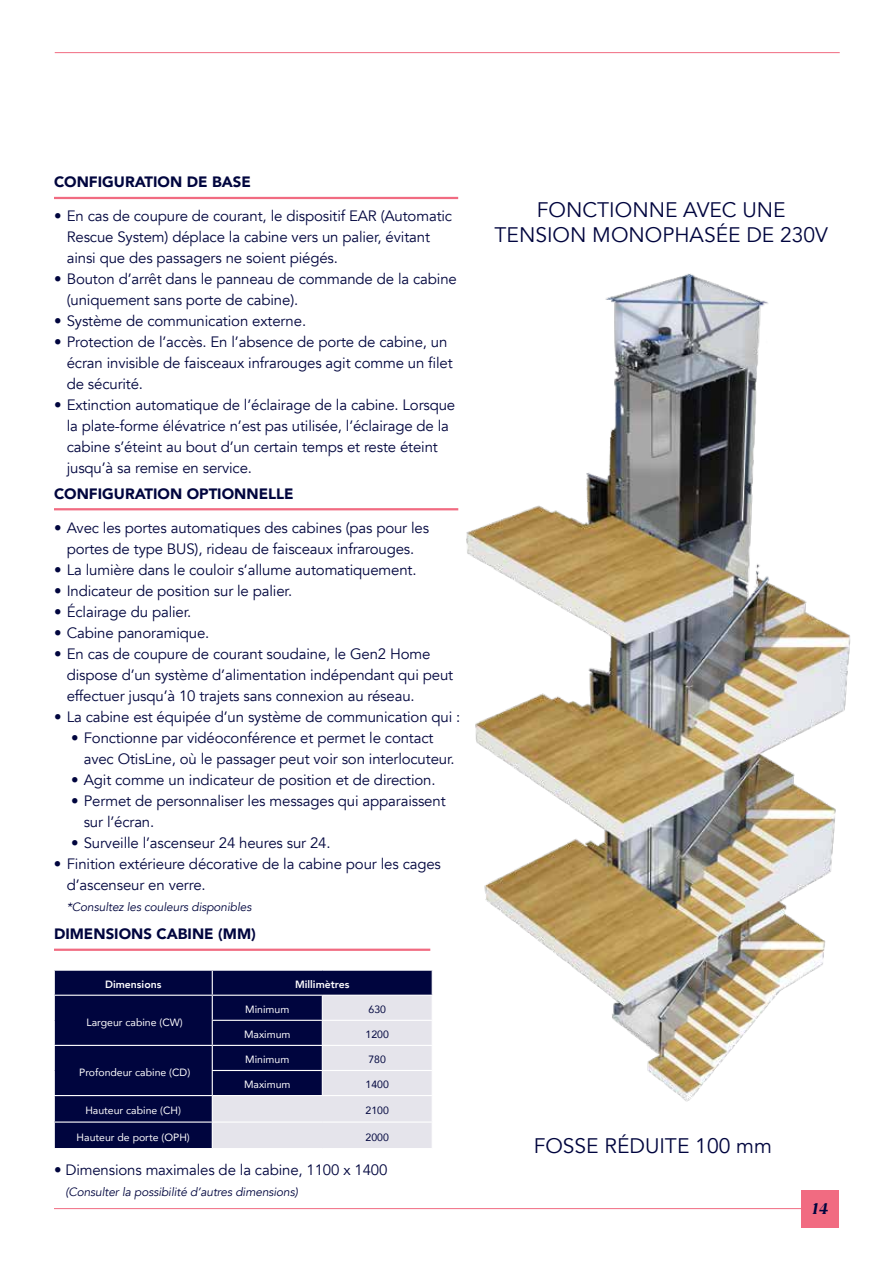
<style>
.page{position:relative;width:893px;height:1263px;background:#fff}
.page>*{position:absolute;margin:0;border:0;box-sizing:border-box;transform-origin:0 0}
.t1{font:21px/25.2px "Avenir";color:#00053e;text-align:center}
.t2{font:italic 700 18px "Grifo M";color:#00053e}
.t3{font:15px/21px "Avenir";letter-spacing:-.01em;color:#00053e}
.t4{font:900 15px "Avenir";color:#00053e}
.t5{font:italic 12px "Avenir";letter-spacing:-.01em;color:#00053e}
.t6{font:10.5px "Avenir";color:#fff}
.t7{font:10.5px "Avenir";color:#00053e}
.t8{font:800 10.5px "Avenir";color:#fff}
</style>
<div class="page">
<hr style="left:54px;top:1208px;width:785px;height:1px;background:#f16b81">
<hr style="left:55px;top:52px;width:785px;height:1px;background:#f16b81">
<div style="left:801px;top:1190px;width:38px;height:37px;background:#f16b81"></div>
<hr style="left:54px;top:197px;width:404px;height:2px;background:#f16b81">
<hr style="left:54px;top:508px;width:404px;height:2px;background:#f16b81">
<hr style="left:54px;top:948px;width:376px;height:3px;background:#f16b81">
<div style="left:55px;top:971px;width:157px;height:177px;background:#00053e"></div>
<hr style="left:54px;top:995px;width:158px;height:1px;background:#fff">
<hr style="left:54px;top:1045px;width:158px;height:1px;background:#fff">
<hr style="left:54px;top:1095px;width:158px;height:1px;background:#fff">
<hr style="left:54px;top:1121px;width:158px;height:2px;background:#fff">
<svg style="left:54px;top:971px;width:1px;height:177px"></svg>
<svg style="left:212px;top:971px;width:221px;height:177px;background:#8a8ca6"></svg>
<img style="left:434px;top:273px;width:417px;height:829px">
<p class="t4" style="left:54px;top:169px;width:198px">CONFIGURATION DE BASE</p>
<p class="t3" style="left:67px;top:206px;width:387px;text-indent:-13px">• En cas de coupure de courant, le dispositif EAR (Automatic<br>Rescue System) déplace la cabine vers un palier, évitant ainsi que des passagers ne soient piégés.</p>
<p class="t3" style="left:67px;top:269px;width:392px;text-indent:-13px">• Bouton d’arrêt dans le panneau de commande de la cabine (uniquement sans porte de cabine).</p>
<p class="t3" style="left:54px;top:311px;width:254px">• Système de communication externe.</p>
<p class="t3" style="left:67px;top:332px;width:388px;text-indent:-13px">• Protection de l’accès. En l’absence de porte de cabine, un écran invisible de faisceaux infrarouges agit comme un filet de sécurité.</p>
<p class="t3" style="left:67px;top:395px;width:390px;text-indent:-13px">• Extinction automatique de l’éclairage de la cabine. Lorsque la plate-forme élévatrice n’est pas utilisée, l’éclairage de la cabine s’éteint au bout d’un certain temps et reste éteint jusqu’à sa remise en service.</p>
<p class="t4" style="left:54px;top:481px;width:241px">CONFIGURATION OPTIONNELLE</p>
<p class="t3" style="left:54px;top:517px;width:377px;text-align:center">• Avec les portes automatiques des cabines (pas pour les portes de type BUS), rideau de faisceaux infrarouges.</p>
<p class="t3" style="left:54px;top:559px;width:364px">• La lumière dans le couloir s’allume automatiquement.</p>
<p class="t3" style="left:54px;top:580px;width:240px">• Indicateur de position sur le palier.</p>
<p class="t3" style="left:54px;top:601px;width:139px">• Éclairage du palier.</p>
<p class="t3" style="left:54px;top:622px;width:157px">• Cabine panoramique.</p>
<p class="t3" style="left:67px;top:643px;width:388px;text-indent:-13px">• En cas de coupure de courant soudaine, le Gen2 Home dispose d’un système d’alimentation indépendant qui peut effectuer jusqu’à 10 trajets sans connexion au réseau.</p>
<p class="t3" style="left:54px;top:706px;width:408px">• La cabine est équipée d’un système de communication qui :</p>
<p class="t3" style="left:84px;top:727px;width:372px;text-indent:-13px">• Fonctionne par vidéoconférence et permet le contact avec OtisLine, où le passager peut voir son interlocuteur.</p>
<p class="t3" style="left:71px;top:769px;width:366px">• Agit comme un indicateur de position et de direction.</p>
<p class="t3" style="left:84px;top:790px;width:363px;text-indent:-13px">• Permet de personnaliser les messages qui apparaissent sur l’écran.</p>
<p class="t3" style="left:71px;top:832px;width:261px">• Surveille l’ascenseur 24 heures sur 24.</p>
<p class="t3" style="left:67px;top:853px;width:376px;text-indent:-13px">• Finition extérieure décorative de la cabine pour les cages d’ascenseur en verre.</p>
<p class="t5" style="left:67px;top:899px;width:186px">*Consultez les couleurs disponibles</p>
<p class="t4" style="left:54px;top:921px;width:203px">DIMENSIONS CABINE (MM)</p>
<p class="t8" style="left:105px;top:976px;width:58px">Dimensions</p>
<p class="t8" style="left:295px;top:976px;width:56px">Millimètres</p>
<p class="t6" style="left:87px;top:1013px;width:98px">Largeur cabine (CW)</p>
<p class="t6" style="left:245px;top:1001px;width:46px">Minimum</p>
<p class="t7" style="left:368px;top:1001px;width:19px">630</p>
<p class="t6" style="left:244px;top:1026px;width:48px">Maximum</p>
<p class="t7" style="left:366px;top:1026px;width:25px">1200</p>
<p class="t6" style="left:79px;top:1064px;width:113px">Profondeur cabine (CD)</p>
<p class="t6" style="left:245px;top:1051px;width:46px">Minimum</p>
<p class="t7" style="left:368px;top:1051px;width:19px">780</p>
<p class="t6" style="left:244px;top:1076px;width:48px">Maximum</p>
<p class="t7" style="left:366px;top:1076px;width:25px">1400</p>
<p class="t6" style="left:85px;top:1102px;width:97px">Hauteur cabine (CH)</p>
<p class="t7" style="left:366px;top:1102px;width:25px">2100</p>
<p class="t6" style="left:77px;top:1128px;width:115px">Hauteur de porte (OPH)</p>
<p class="t7" style="left:366px;top:1128px;width:25px">2000</p>
<p class="t3" style="left:54px;top:1159px;width:335px">• Dimensions maximales de la cabine, 1100 x 1400</p>
<p class="t5" style="left:65px;top:1184px;width:234px">(Consulter la possibilité d’autres dimensions)</p>
<h1 class="t1" style="left:495px;top:197px;width:335px">FONCTIONNE AVEC UNE<br>TENSION MONOPHASÉE DE 230V</h1>
<h1 class="t1" style="left:534px;top:1134px;width:240px">FOSSE RÉDUITE 100 mm</h1>
<p class="t2" style="left:812px;top:1199px;width:18px">14</p>
</div>
